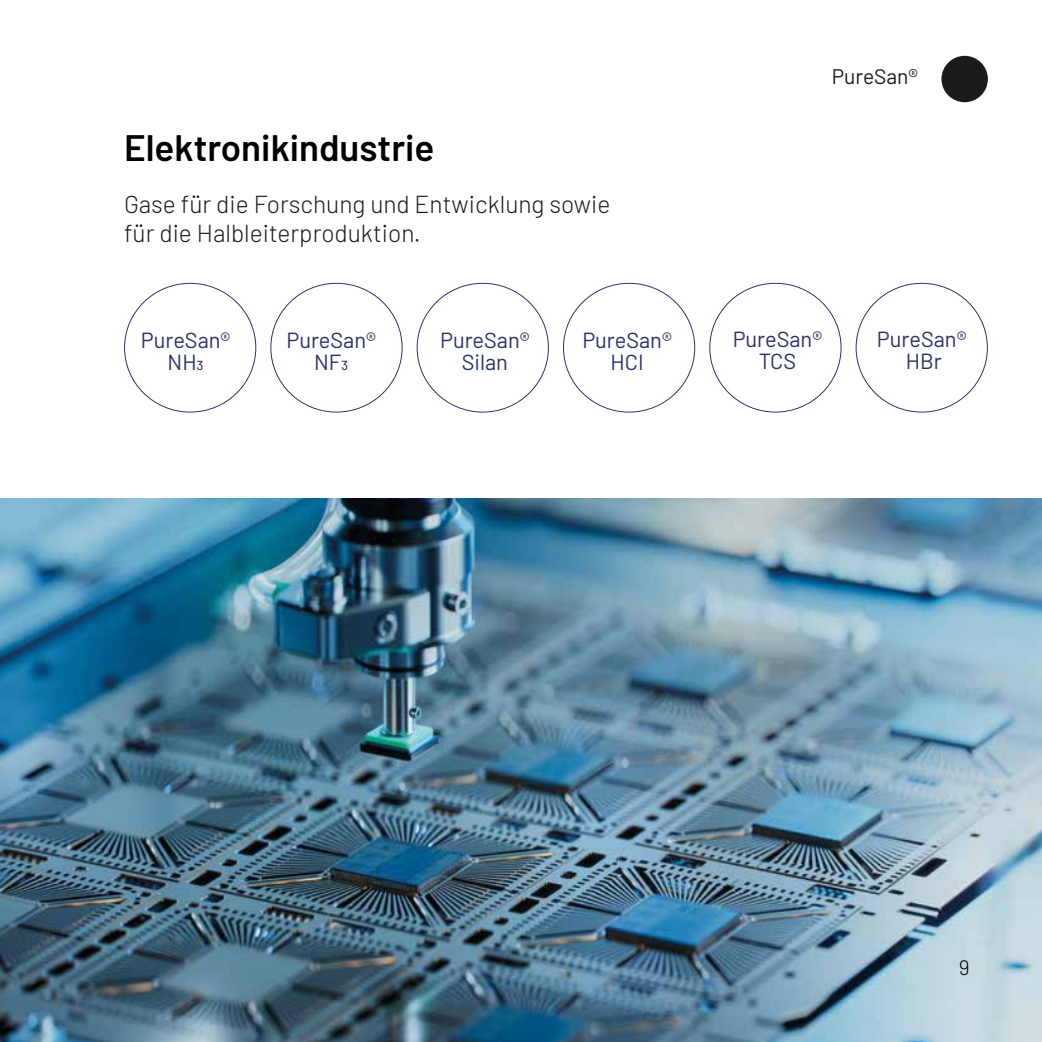
<style>
.page{position:relative;width:1042px;height:1042px;background:#fff}
.page>*{position:absolute;margin:0;border:0;box-sizing:border-box;transform-origin:0 0}
.t1{font:600 36.75px "Barlow";color:#000}
.t2{font:300 24.5px/29.4px "Barlow";color:#1a1b1c}
.t3{font:21.88px/21.9px "Barlow";color:#28316e;text-align:center}
.t4{font:21px "Barlow";color:#1a1b1c}
.t5{font:300 21px "Barlow";color:#000}
</style>
<div class="page">
<img style="left:0;top:499px;width:1042px;height:543px">
<div style="left:941px;top:56px;width:47px;height:46px;background:#1a1b1c;border-radius:50%"></div>
<svg style="left:124px;top:283px;width:132px;height:129px"></svg>
<svg style="left:270px;top:283px;width:133px;height:129px"></svg>
<svg style="left:417px;top:283px;width:132px;height:129px"></svg>
<svg style="left:563px;top:283px;width:132px;height:129px"></svg>
<svg style="left:709px;top:283px;width:132px;height:129px"></svg>
<svg style="left:855px;top:283px;width:133px;height:129px"></svg>
<h1 class="t1" style="left:124px;top:121px;width:312px">Elektronikindustrie</h1>
<p class="t2" style="left:124px;top:188px;width:488px">Gase für die Forschung und Entwicklung sowie für die Halbleiterproduktion.</p>
<p class="t4" style="left:832px;top:61px;width:88px">PureSan®</p>
<p class="t3" style="left:141px;top:327px;width:91px">PureSan®<br>NH3</p>
<p class="t3" style="left:286px;top:327px;width:91px">PureSan®<br>NF3</p>
<p class="t3" style="left:440px;top:327px;width:91px">PureSan®<br>Silan</p>
<p class="t3" style="left:582px;top:327px;width:91px">PureSan®<br>HCI</p>
<p class="t3" style="left:733px;top:326px;width:91px">PureSan®<br>TCS</p>
<p class="t3" style="left:877px;top:326px;width:91px">PureSan®<br>HBr</p>
<p class="t5" style="left:959px;top:952px;width:12px">9</p>
</div>
